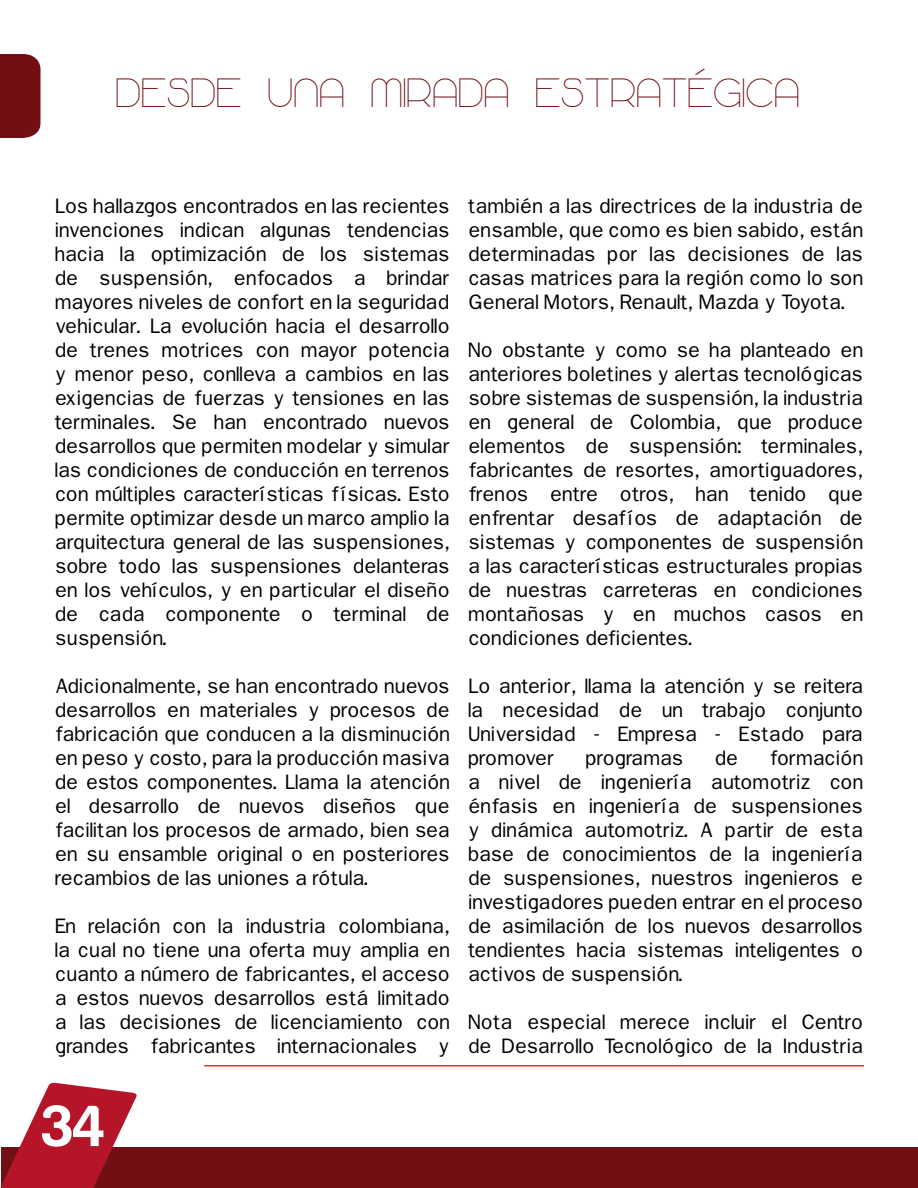
<style>
.page{position:relative;width:918px;height:1188px;background:#fff}
.page>*{position:absolute;margin:0;border:0;box-sizing:border-box;transform-origin:0 0}
.t1{font:60px "Harabara";color:#fff}
.t2{font:39px "Majoram Serif";color:#710f15}
.t3{font:21px/24px "Nonserif";color:#000;text-align:justify}
</style>
<div class="page">
<div style="left:2px;top:1147px;width:916px;height:41px;background:#710f15"></div>
<hr style="left:204px;top:1065px;width:660px;height:1px;background:#f22e2e">
<svg style="left:0;top:1083px;width:137px;height:105px"></svg>
<div style="left:0;top:54px;width:40px;height:84px;background:#710f15"></div>
<h2 class="t2" style="left:117px;top:68px;width:686px">DESDE UNA MIRADA ESTRATÉGICA</h2>
<p class="t3" style="left:55px;top:193px;width:397px">Los hallazgos encontrados en las recientes invenciones indican algunas tendencias hacia la optimización de los sistemas de suspensión, enfocados a brindar mayores niveles de confort en la seguridad vehicular. La evolución hacia el desarrollo de trenes motrices con mayor potencia y menor peso, conlleva a cambios en las exigencias de fuerzas y tensiones en las terminales. Se han encontrado nuevos desarrollos que permiten modelar y simular las condiciones de conducción en terrenos con múltiples características físicas. Esto permite optimizar desde un marco amplio la arquitectura general de las suspensiones, sobre todo las suspensiones delanteras en los vehículos, y en particular el diseño de cada componente o terminal de suspensión.</p>
<p class="t3" style="left:55px;top:673px;width:397px">Adicionalmente, se han encontrado nuevos desarrollos en materiales y procesos de fabricación que conducen a la disminución en peso y costo, para la producción masiva de estos componentes. Llama la atención el desarrollo de nuevos diseños que facilitan los procesos de armado, bien sea en su ensamble original o en posteriores recambios de las uniones a rótula.</p>
<p class="t3" style="left:55px;top:913px;width:397px">En relación con la industria colombiana, la cual no tiene una oferta muy amplia en cuanto a número de fabricantes, el acceso a estos nuevos desarrollos está limitado a las decisiones de licenciamiento con grandes fabricantes internacionales y</p>
<p class="t3" style="left:468px;top:193px;width:397px">también a las directrices de la industria de ensamble, que como es bien sabido, están determinadas por las decisiones de las casas matrices para la región como lo son General Motors, Renault, Mazda y Toyota.</p>
<p class="t3" style="left:468px;top:337px;width:397px">No obstante y como se ha planteado en anteriores boletines y alertas tecnológicas sobre sistemas de suspensión, la industria en general de Colombia, que produce elementos de suspensión: terminales, fabricantes de resortes, amortiguadores, frenos entre otros, han tenido que enfrentar desafíos de adaptación de sistemas y componentes de suspensión a las características estructurales propias de nuestras carreteras en condiciones montañosas y en muchos casos en condiciones deficientes.</p>
<p class="t3" style="left:468px;top:673px;width:397px">Lo anterior, llama la atención y se reitera la necesidad de un trabajo conjunto Universidad - Empresa - Estado para promover</p>
<p class="t3" style="left:468px;top:745px;width:397px;text-indent:302px">formación a nivel de ingeniería automotriz con énfasis en ingeniería de suspensiones y dinámica automotriz. A partir de esta base de conocimientos de la ingeniería de suspensiones, nuestros ingenieros e investigadores pueden entrar en el proceso de asimilación de los nuevos desarrollos tendientes hacia sistemas inteligentes o activos de suspensión.</p>
<p class="t3" style="left:468px;top:1009px;width:397px">Nota especial merece incluir el Centro de Desarrollo Tecnológico de la Industria</p>
<p class="t3" style="left:586px;top:745px;width:100px">programas</p>
<p class="t3" style="left:715px;top:745px;width:25px">de</p>
<h1 class="t1" style="left:43px;top:1095px;width:64px">34</h1>
</div>
